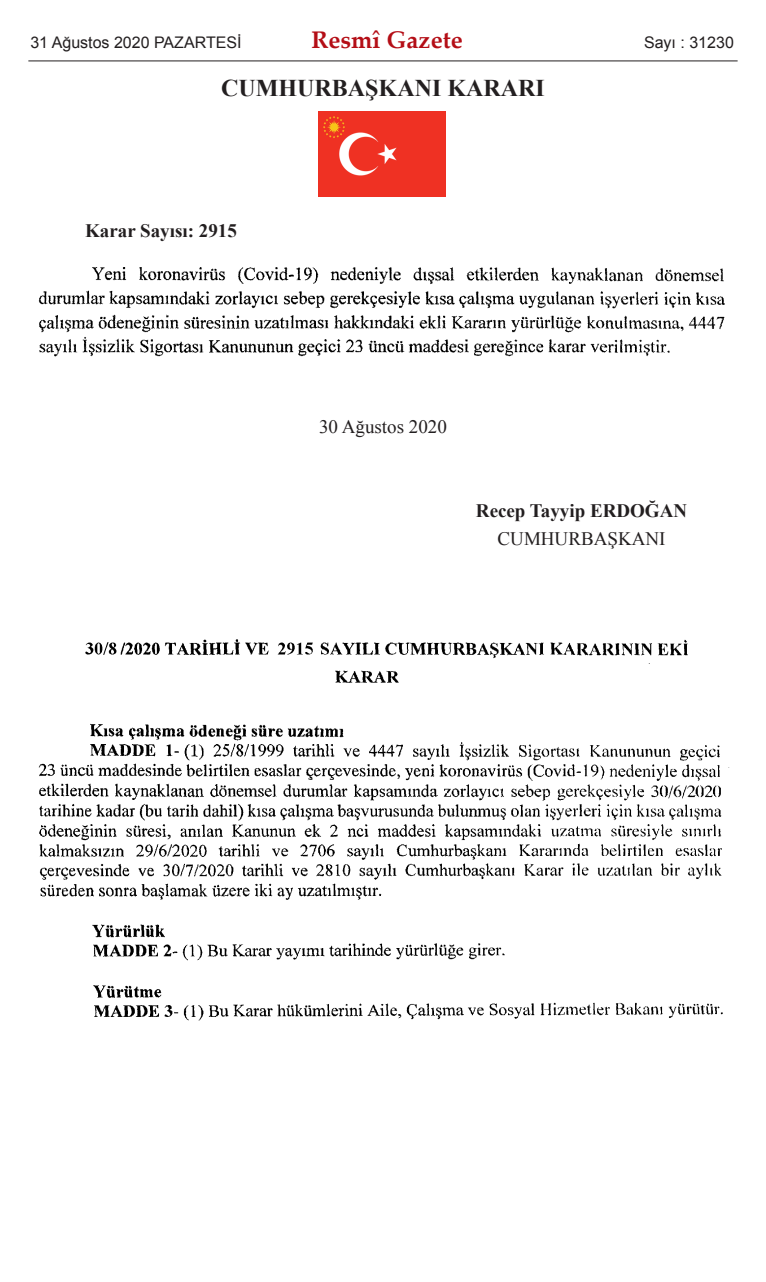
<style>
.page{position:relative;width:766px;height:1282px;background:#fff}
.page>*{position:absolute;margin:0;border:0;box-sizing:border-box;transform-origin:0 0}
.t1{font:700 24px "Times New Roman";color:#231f20}
.t2{font:700 24px "Palatino Linotype";color:#b40e16}
.t3{font:700 19px "Times New Roman";color:#231f20}
.t4{font:19px "Times New Roman";color:#231f20}
.t5{font:16px "Arial";color:#231f20}
</style>
<div class="page">
<img style="left:318px;top:111px;width:127px;height:85px">
<img style="left:38px;top:267px;width:687px;height:90px">
<img style="left:38px;top:639px;width:692px;height:382px">
<hr style="left:28px;top:61px;width:709px;height:1px;background:#231f20">
<p class="t5" style="left:30px;top:33px;width:213px">31 Ağustos 2020 PAZARTESİ</p>
<p class="t2" style="left:311px;top:30px;width:153px">Resmî Gazete</p>
<p class="t5" style="left:643px;top:33px;width:91px">Sayı : 31230</p>
<p class="t1" style="left:221px;top:74px;width:325px">CUMHURBAŞKANI KARARI</p>
<p class="t3" style="left:85px;top:219px;width:153px">Karar Sayısı: 2915</p>
<p class="t4" style="left:319px;top:415px;width:129px">30 Ağustos 2020</p>
<p class="t3" style="left:476px;top:499px;width:213px">Recep Tayyip ERDOĞAN</p>
<p class="t4" style="left:497px;top:527px;width:169px">CUMHURBAŞKANI</p>
</div>
